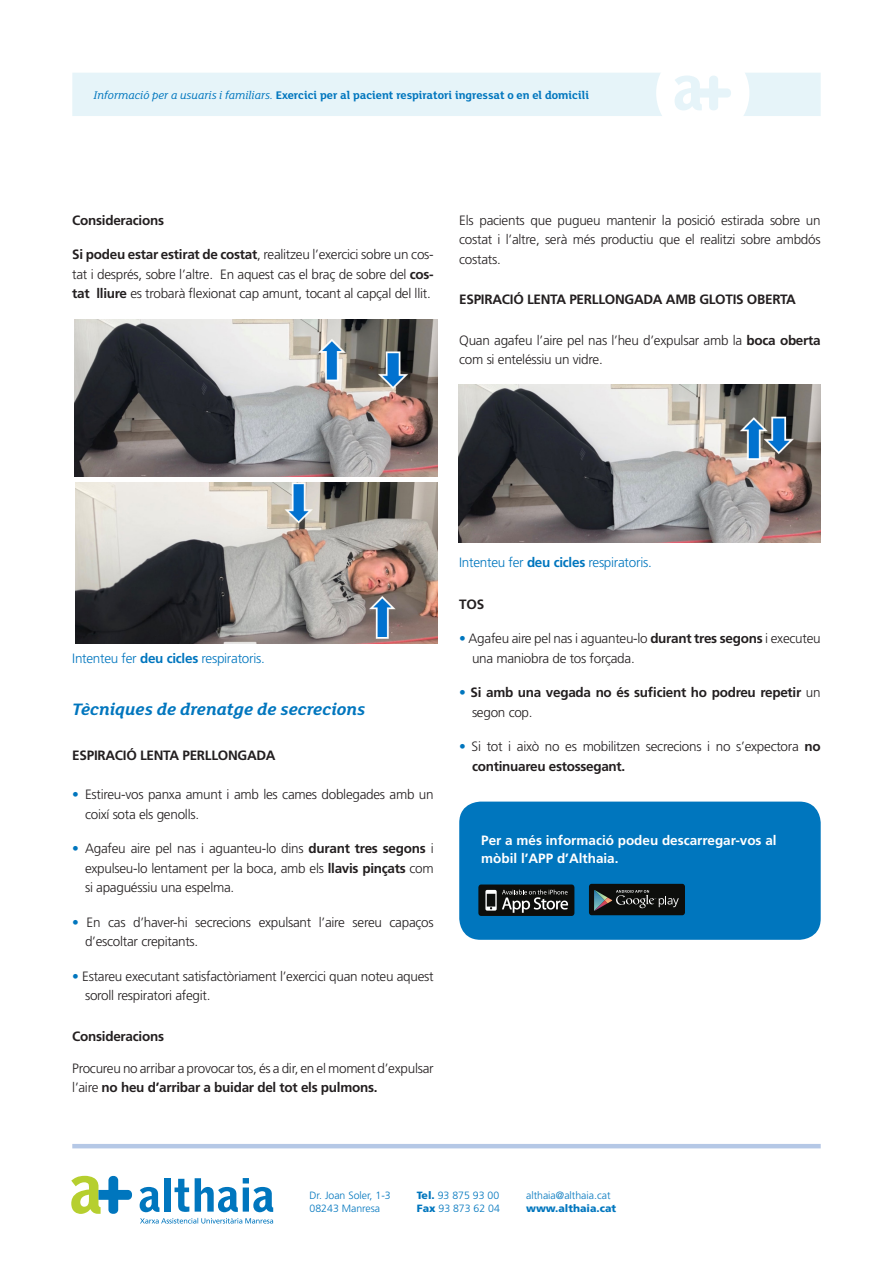
<style>
.page{position:relative;width:893px;height:1263px;background:#fff}
.page>*{position:absolute;margin:0;border:0;box-sizing:border-box;transform-origin:0 0}
.t1{font:italic 700 18px "FS Lola";color:#0076be}
.t2{font:300 13.5px/19.5px "Frutiger LT Std";letter-spacing:-.02em;color:#231f20}
.t3{font:700 13.5px/19.5px "Frutiger LT Std";letter-spacing:-.02em;color:#231f20}
.t4{font:300 13.5px "Frutiger LT Std";letter-spacing:-.02em;color:#0076be}
.t5{font:700 13.5px/18px "Frutiger LT Std";color:#fff}
.t6{font:700 12px "FS Lola";color:#0076be}
.t7{font:300 10.5px "Frutiger LT Std";color:#0076be}
.t8{font:900 10.5px "Frutiger LT Std";color:#0076be}
.s1{font-weight:400;font-style:italic}
.s2{font-weight:700}
.s3{color:#0076be}
.s4{font-weight:300;color:#0076be}
.s5{font-weight:300}
.s6{font-weight:900}
</style>
<div class="page">
<div style="left:72px;top:73px;width:749px;height:43px;background:#e6f4f9"></div>
<svg style="left:71px;top:1176px;width:61px;height:38px"></svg>
<svg style="left:140px;top:1187px;width:19px;height:25px"></svg>
<div style="left:164px;top:1178px;width:7px;height:33px;background:#0076be"></div>
<svg style="left:175px;top:1179px;width:14px;height:33px"></svg>
<svg style="left:195px;top:1178px;width:78px;height:34px"></svg>
<svg style="left:140px;top:1218px;width:133px;height:5px"></svg>
<hr style="left:72px;top:1144px;width:749px;height:4px;background:#b5c8e6">
<div style="left:656px;top:46px;width:93px;height:94px;background:#fff;border-radius:50%"></div>
<svg style="left:675px;top:76px;width:56px;height:34px"></svg>
<img style="left:75px;top:319px;width:362px;height:158px">
<img style="left:458px;top:384px;width:363px;height:158px">
<img style="left:75px;top:482px;width:362px;height:162px">
<div style="left:459px;top:801px;width:362px;height:139px;background:#0076be;border-radius:21px"></div>
<div style="left:478px;top:884px;width:96px;height:32px;background:#0d0e0c;border-radius:3px"></div>
<svg style="left:485px;top:889px;width:83px;height:24px"></svg>
<div style="left:589px;top:884px;width:96px;height:31px;background:#0d0e0c;border-radius:3px"></div>
<svg style="left:594px;top:890px;width:85px;height:21px"></svg>
<p class="t6" style="left:94px;top:86px;width:497px"><span class="s1">Informació per a usuaris i familiars.</span> Exercici per al pacient respiratori ingressat o en el domicili</p>
<p class="t3" style="left:72px;top:210px;width:93px">Consideracions</p>
<p class="t2" style="left:72px;top:245px;width:363px;text-align:justify"><span class="s2">Si podeu estar estirat de costat</span>, realitzeu l’exercici sobre un cos&shy;tat i després, sobre l’altre. En aquest cas el braç de sobre del <span class="s2">cos&shy;tat lliure</span> es trobarà flexionat cap amunt, tocant al capçal del llit.</p>
<p class="t2" style="left:459px;top:211px;width:363px;text-align:justify">Els pacients que pugueu mantenir la posició estirada sobre un costat i l’altre, serà més productiu que el realitzi sobre ambdós costats.</p>
<p class="t3" style="left:459px;top:290px;width:338px">ESPIRACIÓ LENTA PERLLONGADA AMB GLOTIS OBERTA</p>
<p class="t2" style="left:459px;top:331px;width:363px">Quan agafeu l’aire pel nas l’heu d’expulsar amb la <span class="s2">boca oberta </span>com si enteléssiu un vidre.</p>
<p class="t4" style="left:72px;top:651px;width:194px">Intenteu fer <span class="s2">deu cicles</span> respiratoris.</p>
<p class="t1" style="left:72px;top:697px;width:295px">Tècniques de drenatge de secrecions</p>
<p class="t3" style="left:72px;top:746px;width:205px">ESPIRACIÓ LENTA PERLLONGADA</p>
<p class="t2" style="left:85px;top:785px;width:350px;text-indent:-13px"><span class="s3">•</span> Estireu-vos panxa amunt i amb les cames doblegades amb un coixí sota els genolls.</p>
<p class="t2" style="left:85px;top:839px;width:350px;text-align:justify;text-indent:-13px"><span class="s3">•</span> Agafeu aire pel nas i aguanteu-lo dins <span class="s2">durant tres segons</span> i expulseu-lo lentament per la boca, amb els <span class="s2">llavis pinçats</span> com si apaguéssiu una espelma.</p>
<p class="t2" style="left:85px;top:913px;width:350px;text-indent:-13px"><span class="s3">•</span> En cas d’haver-hi secrecions expulsant l’aire sereu capaços d’escoltar crepitants.</p>
<p class="t2" style="left:85px;top:967px;width:350px;text-indent:-13px"><span class="s3">•</span> Estareu executant satisfactòriament l’exercici quan noteu aquest soroll respiratori afegit.</p>
<p class="t3" style="left:72px;top:1026px;width:93px">Consideracions</p>
<p class="t2" style="left:72px;top:1058px;width:363px">Procureu no arribar a provocar tos, és a dir, en el moment d’expulsar l’aire <span class="s2">no heu d’arribar a buidar del tot els pulmons.</span></p>
<p class="t4" style="left:459px;top:555px;width:194px">Intenteu fer <span class="s2">deu cicles</span> respiratoris.</p>
<p class="t3" style="left:459px;top:594px;width:26px">TOS</p>
<p class="t2" style="left:472px;top:629px;width:350px;text-indent:-13px"><span class="s3">•</span> Agafeu aire pel nas i aguanteu-lo <span class="s2">durant tres segons</span> i executeu una maniobra de tos forçada.</p>
<p class="t3" style="left:472px;top:683px;width:350px;text-indent:-13px"><span class="s4">•</span> Si amb una vegada no és suficient ho podreu repetir <span class="s5">un segon cop.</span></p>
<p class="t2" style="left:472px;top:737px;width:350px;text-indent:-13px"><span class="s3">•</span> Si tot i això no es mobilitzen secrecions i no s’expectora <span class="s2">no continuareu estossegant.</span></p>
<p class="t5" style="left:481px;top:831px;width:297px">Per a més informació podeu descarregar-vos al mòbil l’APP d’Althaia.</p>
<p class="t7" style="left:310px;top:1189px;width:83px">Dr. Joan Soler, 1-3</p>
<p class="t7" style="left:310px;top:1202px;width:72px">08243 Manresa</p>
<p class="t7" style="left:417px;top:1189px;width:84px"><span class="s6">Tel.</span> 93 875 93 00</p>
<p class="t7" style="left:417px;top:1202px;width:85px"><span class="s6">Fax</span> 93 873 62 04</p>
<p class="t7" style="left:526px;top:1189px;width:86px">althaia@althaia.cat</p>
<p class="t8" style="left:526px;top:1202px;width:92px">www.althaia.cat</p>
</div>
